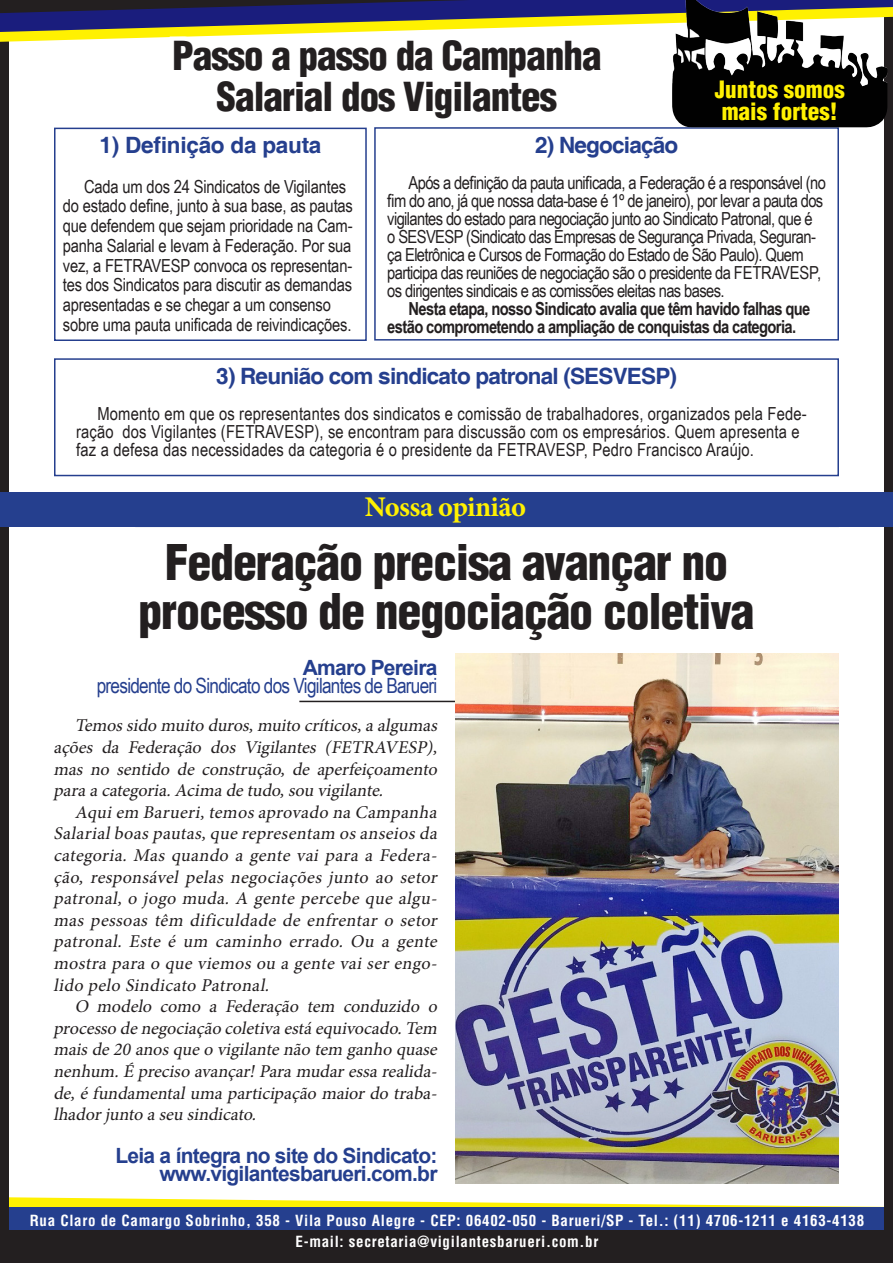
<style>
.page{position:relative;width:893px;height:1263px;background:#fff}
.page>*{position:absolute;margin:0;border:0;box-sizing:border-box;transform-origin:0 0}
.t1{font:900 condensed 48px "Helvetica LT Std";letter-spacing:-.025em;color:#231f20}
.t2{font:900 condensed 39px "Helvetica LT Std";letter-spacing:-.025em;color:#231f20}
.t3{font:700 28.5px "Minion Pro";letter-spacing:-.02em;color:#fff101}
.t4{font:900 condensed 23.25px/21.9px "Helvetica LT Std";color:#fff101;text-align:center}
.t5{font:700 22.5px "Helvetica";letter-spacing:-.035em;color:#253f8e}
.t6{font:700 22.5px "Helvetica";letter-spacing:-.01em;color:#253f8e}
.t7{font:700 21px/18px "Arial";letter-spacing:-.035em;color:#253f8e;text-align:right}
.t8{font:21px "Arial Narrow";letter-spacing:-.035em;color:#253f8e}
.t9{font:italic 18px/21.6px "Minion Pro";letter-spacing:.01em;color:#231f20;text-align:justify}
.t10{font:18px/18px "Arial Narrow";letter-spacing:-.035em;color:#231f20}
.t11{font:18px/19.8px "Arial Narrow";letter-spacing:-.01em;color:#231f20}
.t12{font:18px/18px "Arial Narrow";letter-spacing:.01em;color:#231f20}
.t13{font:700 18px/18px "Arial Narrow";letter-spacing:-.035em;color:#231f20}
.t14{font:700 condensed 15px "Helvetica";letter-spacing:.045em;color:#fff}
</style>
<div class="page">
<hr style="left:299px;top:701px;width:235px;height:1px;background:#231f20">
<svg style="left:10px;top:1197px;width:873px;height:10px"></svg>
<div style="left:0;top:1207px;width:893px;height:26px;background:#253f8e"></div>
<div style="left:0;top:1230px;width:893px;height:26px;background:#231f20"></div>
<div style="left:0;top:0;width:893px;height:1263px;border:9px solid #231f20"></div>
<div style="left:0;top:492px;width:893px;height:35px;background:#253f8e"></div>
<svg style="left:0;top:0;width:893px;height:127px"></svg>
<div style="left:54px;top:128px;width:313px;height:213px;border:2px solid #253f8e"></div>
<div style="left:374px;top:127px;width:465px;height:214px;border:2px solid #253f8e"></div>
<div style="left:54px;top:358px;width:785px;height:118px;border:2px solid #253f8e"></div>
<img style="left:455px;top:654px;width:384px;height:529px">
<img style="left:672px;top:0;width:215px;height:128px">
<p class="t2" style="left:172px;top:31px;width:431px">Passo a passo da Campanha</p>
<p class="t2" style="left:217px;top:72px;width:342px">Salarial dos Vigilantes</p>
<p class="t4" style="left:715px;top:79px;width:132px">Juntos somos mais fortes!</p>
<p class="t5" style="left:535px;top:131px;width:145px">2) Negociação</p>
<p class="t10" style="left:387px;top:173px;width:440px;text-indent:21px">Após a definição da pauta unificada, a Federação é a responsável (no fim do ano, já que nossa data-base é 1º de janeiro), por levar a pauta dos vigilantes do estado para negociação junto ao Sindicato Patronal, que é<br>o SESVESP (Sindicato das Empresas de Segurança Privada, Seguran&shy;ça Eletrônica e Cursos de Formação do Estado de São Paulo). Quem participa das reuniões de negociação são o presidente da FETRAVESP, os dirigentes sindicais e as comissões eleitas nas bases.</p>
<p class="t13" style="left:387px;top:299px;width:425px;text-indent:21px">Nesta etapa, nosso Sindicato avalia que têm havido falhas que estão comprometendo a ampliação de conquistas da categoria.</p>
<p class="t5" style="left:216px;top:362px;width:462px">3) Reunião com sindicato patronal (SESVESP)</p>
<p class="t12" style="left:76px;top:404px;width:732px;text-indent:21px">Momento em que os representantes dos sindicatos e comissão de trabalhadores, organizados pela Fede&shy;ração dos Vigilantes (FETRAVESP), se encontram para discussão com os empresários. Quem apresenta e faz a defesa das necessidades da categoria é o presidente da FETRAVESP, Pedro Francisco Araújo.</p>
<p class="t6" style="left:99px;top:132px;width:224px">1) Definição da pauta</p>
<p class="t11" style="left:63px;top:176px;width:292px;text-indent:21px">Cada um dos 24 Sindicatos de Vigilantes do estado define, junto à sua base, as pautas que defendem que sejam prioridade na Cam&shy;panha Salarial e levam à Federação. Por sua vez, a FETRAVESP convoca os representan&shy;tes dos Sindicatos para discutir as demandas apresentadas e se chegar a um consenso sobre uma pauta unificada de reivindicações.</p>
<p class="t3" style="left:365px;top:487px;width:163px">Nossa opinião</p>
<p class="t1" style="left:165px;top:532px;width:565px">Federação precisa avançar no</p>
<p class="t1" style="left:138px;top:581px;width:617px">processo de negociação coletiva</p>
<p class="t7" style="left:303px;top:658px;width:136px">Amaro Pereira</p>
<p class="t8" style="left:97px;top:670px;width:342px">presidente do Sindicato dos Vigilantes de Barueri</p>
<p class="t9" style="left:53px;top:715px;width:389px;text-indent:21px">Temossido muito duros,muito críticos,aalgumas ações da Federação dos Vigilantes (FETRAVESP), mas no sentido de construção, de aperfeiçoamento paraacategoria.Acimadetudo,sou vigilante.</p>
<p class="t9" style="left:53px;top:801px;width:389px;text-indent:21px">Aquiem Barueri,temosaprovado na Campanha Salarialboaspautas,que representam osanseiosda categoria. Mas quando a gente vai para a Federa&shy;ção, responsável pelas negociações junto ao setor patronal, o j ogo muda. A gente percebe que algu&shy;mas pessoas têm dificuldade de enfrentar o setor patronal. Este é um caminho errado. Ou a gente mostra para o que viemos ou a gente vai ser engo&shy;lido pelo Sindicato Patronal.</p>
<p class="t9" style="left:53px;top:996px;width:389px;text-indent:21px">O modelo como a Federação tem conduzido o processo denegociação coletivaestáequivocado.Tem maisde20 anosqueo vigilantenão tem ganho quase nenhum.É preciso avançar!Paramudaressarealida&shy;de,éfundamentalumaparticipação maiordo traba&shy;lhadorjunto aseu sindicato.</p>
<p class="t7" style="left:115px;top:1147px;width:324px">Leia a íntegra no site do Sindicato: www.vigilantesbarueri.com.br</p>
<p class="t14" style="left:30px;top:1212px;width:836px">Rua Claro de Camargo Sobrinho, 358 - Vila Pouso Alegre - CEP: 06402-050 - Barueri/SP - Tel.: (11) 4706-1211 e 4163-4138</p>
<p class="t14" style="left:296px;top:1232px;width:304px">E-mail: secretaria@vigilantesbarueri.com.br</p>
</div>
